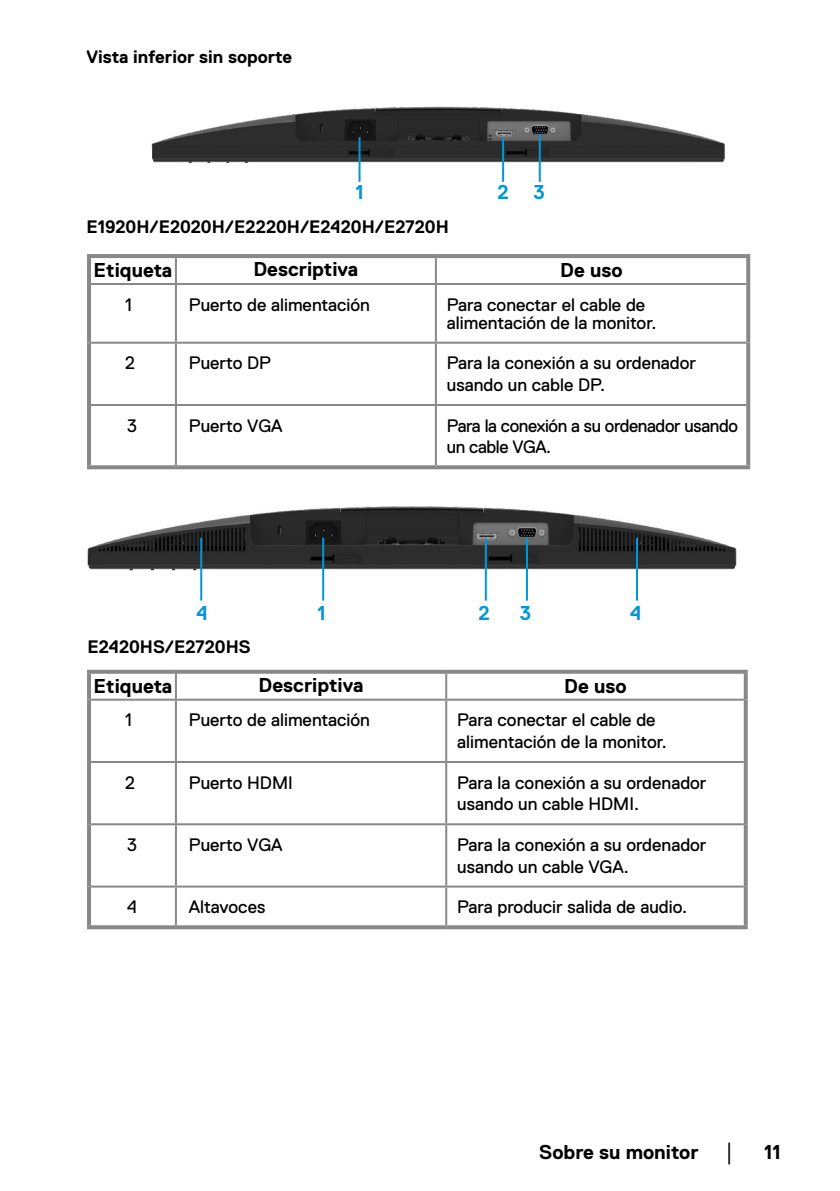
<style>
.page{position:relative;width:840px;height:1191px;background:#fff}
.page>*{position:absolute;margin:0;border:0;box-sizing:border-box;transform-origin:0 0}
.t1{font:700 20px "Dell Replica";color:#000}
.t2{font:700 20px "Dell Replica";color:#0098d9}
.t3{font:18px/21.6px "Dell Replica";color:#000}
.t4{font:700 18px "Dell Replica";color:#000}
.t5{font:18px/21.6px "Dell Replica";letter-spacing:-.02em;color:#000}
.t6{font:18px "Arial";color:#000}
</style>
<div class="page">
<img style="left:151px;top:106px;width:575px;height:66px">
<hr style="left:358px;top:137px;width:2px;height:45px;background:#0098d9">
<hr style="left:538px;top:134px;width:2px;height:48px;background:#0098d9">
<hr style="left:502px;top:137px;width:2px;height:45px;background:#0098d9">
<img style="left:87px;top:506px;width:650px;height:72px">
<hr style="left:322px;top:538px;width:2px;height:62px;background:#0098d9">
<hr style="left:525px;top:538px;width:2px;height:62px;background:#0098d9">
<hr style="left:635px;top:538px;width:2px;height:62px;background:#0098d9">
<hr style="left:200px;top:538px;width:2px;height:62px;background:#0098d9">
<hr style="left:484px;top:538px;width:2px;height:62px;background:#0098d9">
<svg style="left:91px;top:258px;width:654px;height:207px"></svg>
<hr style="left:87px;top:254px;width:89px;height:4px;background:#888">
<hr style="left:87px;top:258px;width:4px;height:26px;background:#888">
<hr style="left:176px;top:254px;width:259px;height:4px;background:#888">
<hr style="left:435px;top:254px;width:314px;height:4px;background:#888">
<svg style="left:745px;top:258px;width:4px;height:26px"></svg>
<hr style="left:87px;top:284px;width:4px;height:59px;background:#888">
<svg style="left:745px;top:284px;width:4px;height:59px"></svg>
<hr style="left:87px;top:343px;width:4px;height:62px;background:#888">
<svg style="left:745px;top:343px;width:4px;height:62px"></svg>
<hr style="left:87px;top:405px;width:4px;height:60px;background:#888">
<svg style="left:745px;top:405px;width:4px;height:60px"></svg>
<svg style="left:87px;top:465px;width:89px;height:4px"></svg>
<svg style="left:176px;top:465px;width:259px;height:4px"></svg>
<svg style="left:435px;top:465px;width:314px;height:4px"></svg>
<hr style="left:175px;top:258px;width:2px;height:25px;background:#888">
<hr style="left:434px;top:258px;width:2px;height:25px;background:#888">
<hr style="left:91px;top:283px;width:85px;height:2px;background:#888">
<hr style="left:176px;top:283px;width:259px;height:2px;background:#888">
<hr style="left:175px;top:285px;width:2px;height:57px;background:#888">
<hr style="left:435px;top:283px;width:310px;height:2px;background:#888">
<hr style="left:434px;top:285px;width:2px;height:57px;background:#888">
<hr style="left:91px;top:342px;width:85px;height:2px;background:#888">
<hr style="left:176px;top:342px;width:259px;height:2px;background:#888">
<hr style="left:175px;top:344px;width:2px;height:60px;background:#888">
<hr style="left:435px;top:342px;width:310px;height:2px;background:#888">
<hr style="left:434px;top:344px;width:2px;height:60px;background:#888">
<hr style="left:91px;top:404px;width:85px;height:2px;background:#888">
<hr style="left:176px;top:404px;width:259px;height:2px;background:#888">
<hr style="left:175px;top:406px;width:2px;height:59px;background:#888">
<hr style="left:435px;top:404px;width:310px;height:2px;background:#888">
<hr style="left:434px;top:406px;width:2px;height:59px;background:#888">
<svg style="left:91px;top:674px;width:652px;height:251px"></svg>
<svg style="left:87px;top:670px;width:89px;height:4px"></svg>
<hr style="left:87px;top:674px;width:4px;height:25px;background:#888">
<svg style="left:176px;top:670px;width:270px;height:4px"></svg>
<svg style="left:446px;top:670px;width:301px;height:4px"></svg>
<svg style="left:743px;top:674px;width:4px;height:25px"></svg>
<hr style="left:87px;top:699px;width:4px;height:63px;background:#888">
<svg style="left:743px;top:699px;width:4px;height:63px"></svg>
<hr style="left:87px;top:762px;width:4px;height:62px;background:#888">
<svg style="left:743px;top:762px;width:4px;height:62px"></svg>
<hr style="left:87px;top:824px;width:4px;height:62px;background:#888">
<svg style="left:743px;top:824px;width:4px;height:62px"></svg>
<hr style="left:87px;top:886px;width:4px;height:39px;background:#888">
<svg style="left:743px;top:886px;width:4px;height:39px"></svg>
<svg style="left:87px;top:925px;width:89px;height:4px"></svg>
<svg style="left:176px;top:925px;width:270px;height:4px"></svg>
<svg style="left:446px;top:925px;width:301px;height:4px"></svg>
<hr style="left:175px;top:674px;width:2px;height:24px;background:#888">
<hr style="left:445px;top:674px;width:2px;height:24px;background:#888">
<hr style="left:91px;top:698px;width:85px;height:2px;background:#888">
<hr style="left:176px;top:698px;width:270px;height:2px;background:#888">
<hr style="left:175px;top:700px;width:2px;height:61px;background:#888">
<hr style="left:446px;top:698px;width:297px;height:2px;background:#888">
<hr style="left:445px;top:700px;width:2px;height:61px;background:#888">
<hr style="left:91px;top:761px;width:85px;height:2px;background:#888">
<hr style="left:176px;top:761px;width:270px;height:2px;background:#888">
<hr style="left:175px;top:763px;width:2px;height:60px;background:#888">
<hr style="left:446px;top:761px;width:297px;height:2px;background:#888">
<hr style="left:445px;top:763px;width:2px;height:60px;background:#888">
<hr style="left:91px;top:823px;width:85px;height:2px;background:#888">
<hr style="left:176px;top:823px;width:270px;height:2px;background:#888">
<hr style="left:175px;top:825px;width:2px;height:60px;background:#888">
<hr style="left:446px;top:823px;width:297px;height:2px;background:#888">
<hr style="left:445px;top:825px;width:2px;height:60px;background:#888">
<hr style="left:91px;top:885px;width:85px;height:2px;background:#888">
<hr style="left:176px;top:885px;width:270px;height:2px;background:#888">
<hr style="left:175px;top:887px;width:2px;height:38px;background:#888">
<hr style="left:446px;top:885px;width:297px;height:2px;background:#888">
<hr style="left:445px;top:887px;width:2px;height:38px;background:#888">
<p class="t4" style="left:86px;top:47px;width:207px">Vista inferior sin soporte</p>
<p class="t2" style="left:497px;top:181px;width:13px">2</p>
<p class="t2" style="left:355px;top:181px;width:10px">1</p>
<p class="t2" style="left:533px;top:181px;width:13px">3</p>
<p class="t4" style="left:86px;top:217px;width:363px">E1920H/E2020H/E2220H/E2420H/E2720H</p>
<p class="t1" style="left:94px;top:259px;width:80px">Etiqueta</p>
<p class="t1" style="left:253px;top:258px;width:106px">Descriptiva</p>
<p class="t1" style="left:560px;top:259px;width:64px">De uso</p>
<p class="t3" style="left:125px;top:294px;width:8px">1</p>
<p class="t3" style="left:189px;top:294px;width:182px">Puerto de alimentación</p>
<p class="t3" style="left:446px;top:295px;width:211px;line-height:18px">Para conectar el cable de alimentación de la monitor.</p>
<p class="t3" style="left:125px;top:352px;width:11px">2</p>
<p class="t3" style="left:189px;top:352px;width:83px">Puerto DP</p>
<p class="t3" style="left:446px;top:352px;width:251px">Para la conexión a su ordenador usando un cable DP.</p>
<p class="t3" style="left:127px;top:415px;width:11px">3</p>
<p class="t3" style="left:189px;top:415px;width:95px">Puerto VGA</p>
<p class="t5" style="left:446px;top:415px;width:292px">Para la conexión a su ordenador usando un cable VGA.</p>
<p class="t2" style="left:196px;top:602px;width:13px">4</p>
<p class="t2" style="left:317px;top:602px;width:10px">1</p>
<p class="t2" style="left:478px;top:602px;width:13px">2</p>
<p class="t2" style="left:519px;top:602px;width:13px">3</p>
<p class="t2" style="left:630px;top:602px;width:13px">4</p>
<p class="t4" style="left:87px;top:636px;width:165px">E2420HS/E2720HS</p>
<p class="t1" style="left:94px;top:674px;width:80px">Etiqueta</p>
<p class="t1" style="left:258px;top:673px;width:106px">Descriptiva</p>
<p class="t1" style="left:564px;top:674px;width:64px">De uso</p>
<p class="t3" style="left:125px;top:709px;width:8px">1</p>
<p class="t3" style="left:189px;top:709px;width:182px">Puerto de alimentación</p>
<p class="t3" style="left:457px;top:709px;width:211px">Para conectar el cable de alimentación de la monitor.</p>
<p class="t3" style="left:125px;top:771px;width:11px">2</p>
<p class="t3" style="left:189px;top:771px;width:105px">Puerto HDMI</p>
<p class="t3" style="left:457px;top:771px;width:251px">Para la conexión a su ordenador usando un cable HDMI.</p>
<p class="t3" style="left:127px;top:834px;width:11px">3</p>
<p class="t3" style="left:189px;top:834px;width:95px">Puerto VGA</p>
<p class="t3" style="left:457px;top:834px;width:251px">Para la conexión a su ordenador usando un cable VGA.</p>
<p class="t3" style="left:127px;top:896px;width:11px">4</p>
<p class="t3" style="left:189px;top:896px;width:78px">Altavoces</p>
<p class="t3" style="left:457px;top:896px;width:231px">Para producir salida de audio.</p>
<p class="t1" style="left:539px;top:1141px;width:161px">Sobre su monitor</p>
<p class="t6" style="left:724px;top:1140px;width:13px">│</p>
<p class="t1" style="left:763px;top:1141px;width:18px">11</p>
</div>
